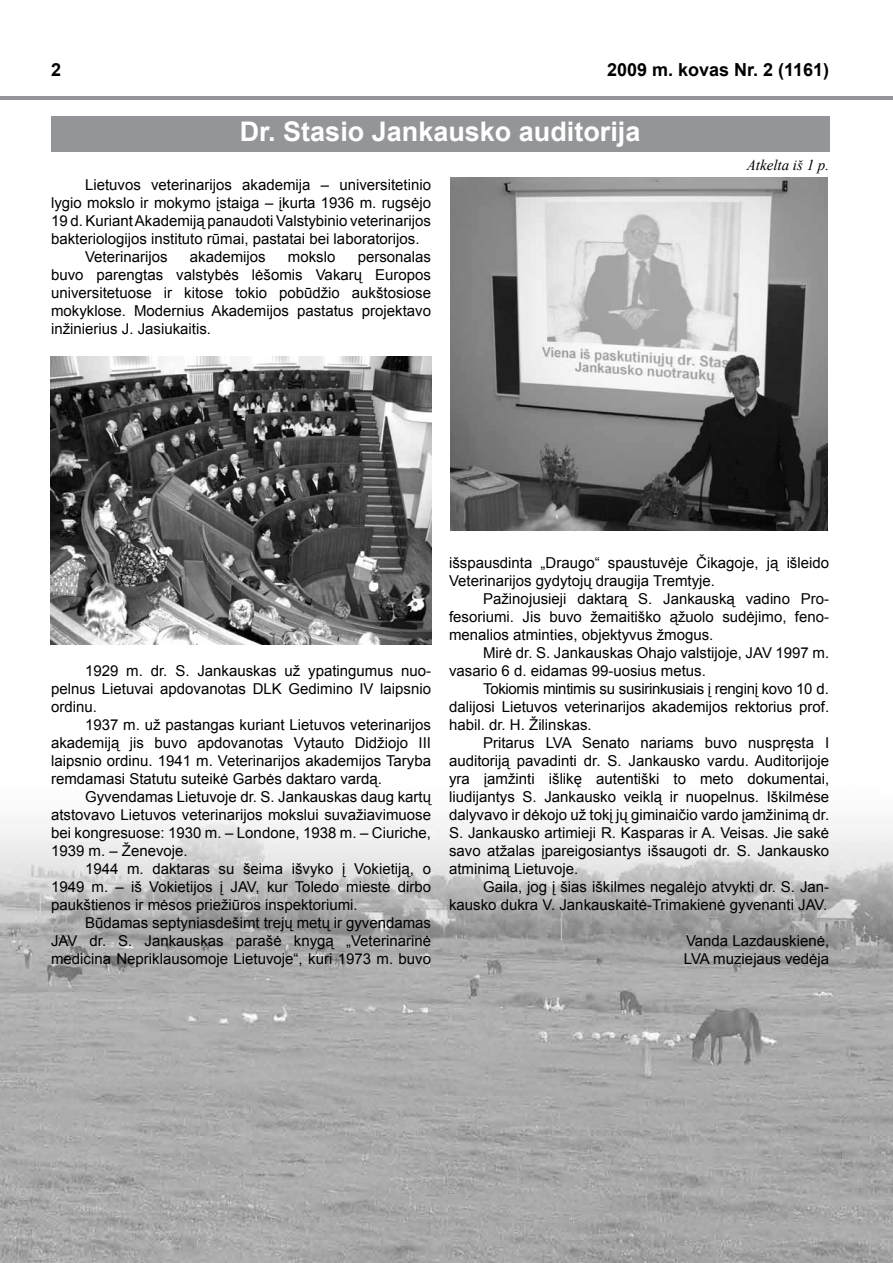
<style>
.page{position:relative;width:893px;height:1263px;background:#fff}
.page>*{position:absolute;margin:0;border:0;box-sizing:border-box;transform-origin:0 0}
.t1{font:700 27px "Arial";color:#fff}
.t2{font:700 18px "Arial";color:#000}
.t3{font:15px/18px "Arial";color:#000;text-align:justify}
.t4{font:italic 15px "Times New Roman";color:#000}
</style>
<div class="page">
<img style="left:0;top:820px;width:893px;height:443px">
<div style="left:51px;top:116px;width:778px;height:35px;background:#939598"></div>
<hr style="left:0;top:96px;width:893px;height:4px;background:#939598">
<img style="left:51px;top:356px;width:380px;height:288px">
<img style="left:450px;top:178px;width:378px;height:353px">
<p class="t2" style="left:51px;top:58px;width:12px">2</p>
<p class="t2" style="left:607px;top:58px;width:224px">2009 m. kovas Nr. 2 (1161)</p>
<h1 class="t1" style="left:240px;top:114px;width:402px">Dr. Stasio Jankausko auditorija</h1>
<p class="t3" style="left:85px;top:176px;width:348px">Lietuvos veterinarijos akademija – universitetinio</p>
<p class="t3" style="left:51px;top:194px;width:382px">lygio mokslo ir mokymo įstaiga – įkurta 1936 m. rugsėjo</p>
<p class="t3" style="left:51px;top:212px;width:382px">19 d. Kuriant Akademiją panaudoti Valstybinio veterinarijos</p>
<p class="t3" style="left:51px;top:230px;width:370px">bakteriologijos instituto rūmai, pastatai bei laboratorijos.</p>
<p class="t3" style="left:85px;top:248px;width:84px">Veterinarijos</p>
<p class="t3" style="left:190px;top:248px;width:77px">akademijos</p>
<p class="t3" style="left:288px;top:248px;width:49px">mokslo</p>
<p class="t3" style="left:51px;top:248px;width:382px;text-indent:307px">personalas buvo parengtas valstybės lėšomis Vakarų Europos universitetuose ir kitose tokio pobūdžio aukštosiose mokyklose. Modernius Akademijos pastatus projektavo inžinierius J. Jasiukaitis.</p>
<p class="t4" style="left:747px;top:154px;width:84px">Atkelta iš 1 p.</p>
<p class="t3" style="left:51px;top:662px;width:382px;text-indent:34px">1929 m. dr. S. Jankauskas už ypatingumus nuo&shy;pelnus Lietuvai apdovanotas DLK Gedimino IV laipsnio ordinu.</p>
<p class="t3" style="left:51px;top:716px;width:382px;text-indent:34px">1937 m. už pastangas kuriant Lietuvos veterinarijos akademiją jis buvo apdovanotas Vytauto Didžiojo III laipsnio ordinu. 1941 m. Veterinarijos akademijos Taryba remdamasi Statutu suteikė Garbės daktaro vardą.</p>
<p class="t3" style="left:51px;top:788px;width:382px;text-indent:34px">Gyvendamas Lietuvoje dr. S. Jankauskas daug kartų atstovavo Lietuvos veterinarijos mokslui suvažiavimuose bei kongresuose: 1930 m. – Londone, 1938 m. – Ciuriche, 1939 m. – Ženevoje.</p>
<p class="t3" style="left:51px;top:860px;width:382px;text-indent:34px">1944 m. daktaras su šeima išvyko į Vokietiją, o 1949 m. – iš Vokietijos į JAV, kur Toledo mieste dirbo paukštienos ir mėsos priežiūros inspektoriumi.</p>
<p class="t3" style="left:51px;top:914px;width:382px;text-indent:34px">Būdamas septyniasdešimt trejų metų ir gyvendamas JAV dr. S. Jankauskas parašė knygą „Veterinarinė medicina Nepriklausomoje Lietuvoje“, kuri 1973 m. buvo</p>
<p class="t3" style="left:449px;top:553px;width:382px">išspausdinta „Draugo“ spaustuvėje Čikagoje, ją išleido<br>Veterinarijos gydytojų draugija Tremtyje.</p>
<p class="t3" style="left:449px;top:589px;width:382px;text-indent:34px">Pažinojusieji daktarą S. Jankauską vadino Pro&shy;fesoriumi. Jis buvo žemaitiško ąžuolo sudėjimo, feno&shy;menalios atminties, objektyvus žmogus.</p>
<p class="t3" style="left:449px;top:643px;width:382px;text-indent:34px">Mirė dr. S. Jankauskas Ohajo valstijoje, JAV 1997 m. vasario 6 d. eidamas 99-uosius metus.</p>
<p class="t3" style="left:449px;top:679px;width:382px;text-indent:34px">Tokiomis mintimis su susirinkusiais į renginį kovo 10 d. dalijosi Lietuvos veterinarijos akademijos rektorius prof. habil. dr. H. Žilinskas.</p>
<p class="t3" style="left:449px;top:733px;width:382px;text-indent:34px">Pritarus LVA Senato nariams buvo nuspręsta I auditoriją pavadinti dr. S. Jankausko vardu. Auditorijoje yra įamžinti išlikę autentiški to meto dokumentai, liudijantys S. Jankausko veiklą ir nuopelnus. Iškilmėse dalyvavo ir dėkojo už tokį jų giminaičio vardo įamžinimą dr.<br>S. Jankausko artimieji R. Kasparas ir A. Veisas. Jie sakė savo atžalas įpareigosiantys išsaugoti dr. S. Jankausko atminimą Lietuvoje.</p>
<p class="t3" style="left:449px;top:877px;width:382px;text-align:right">Gaila, jog į šias iškilmes negalėjo atvykti dr. S. Jan&shy;kausko dukra V. Jankauskaitė-Trimakienė gyvenanti JAV.</p>
<p class="t3" style="left:684px;top:931px;width:147px">Vanda Lazdauskienė,<br>LVA muziejaus vedėja</p>
</div>
